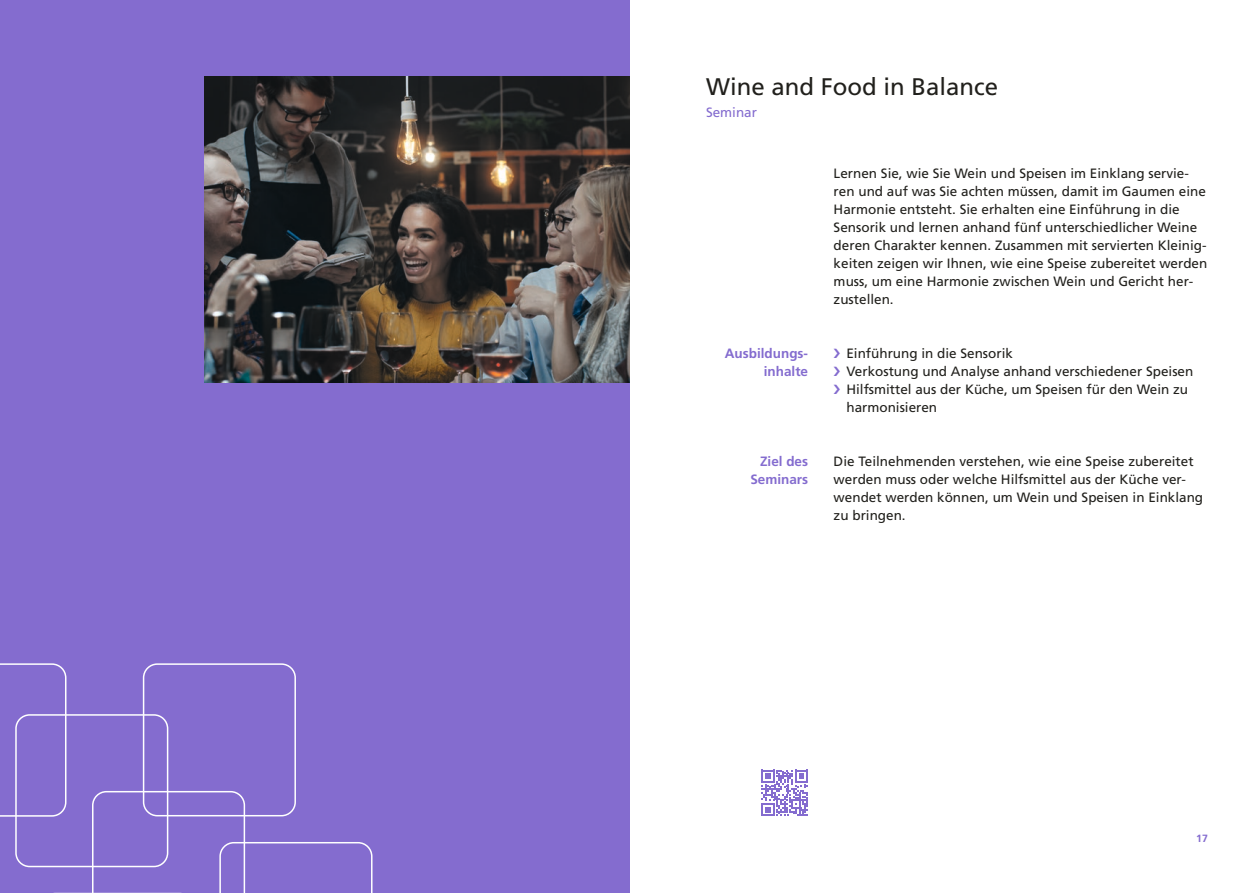
<style>
.page{position:relative;width:1259px;height:893px;background:#fff}
.page>*{position:absolute;margin:0;border:0;box-sizing:border-box;transform-origin:0 0}
.t1{font:24px "Frutiger LT Std";color:#21201c}
.t2{font:13.5px/18px "Frutiger LT Std";color:#21201c}
.t3{font:700 13.5px/18px "Frutiger LT Std";color:#846ccf;text-align:right}
.t4{font:13.5px "Frutiger LT Std";color:#846ccf}
.t5{font:700 10.5px "Frutiger LT Std";color:#846ccf}
</style>
<div class="page">
<div style="left:0;top:0;width:629px;height:893px;background:#846ccf"></div>
<svg style="left:0;top:663px;width:372px;height:230px"></svg>
<img style="left:204px;top:77px;width:425px;height:306px">
<svg style="left:761px;top:770px;width:47px;height:46px"></svg>
<h1 class="t1" style="left:706px;top:72px;width:294px">Wine and Food in Balance</h1>
<p class="t4" style="left:706px;top:104px;width:53px">Seminar</p>
<p class="t3" style="left:725px;top:345px;width:85px">Ausbildungs&shy;inhalte</p>
<p class="t3" style="left:750px;top:453px;width:59px">Ziel des<br>Seminars</p>
<p class="t2" style="left:833px;top:165px;width:375px">Lernen Sie, wie Sie Wein und Speisen im Einklang servie&shy;ren und auf was Sie achten müssen, damit im Gaumen eine Harmonie entsteht. Sie erhalten eine Einführung in die Sensorik und lernen anhand fünf unterschiedlicher Weine deren Charakter kennen. Zusammen mit servierten Kleinig&shy;keiten zeigen wir Ihnen, wie eine Speise zubereitet werden muss, um eine Harmonie zwischen Wein und Gericht her&shy;zustellen.</p>
<p class="t2" style="left:846px;top:345px;width:348px">Einführung in die Sensorik<br>Verkostung und Analyse anhand verschiedener Speisen Hilfsmittel aus der Küche, um Speisen für den Wein zu harmonisieren</p>
<p class="t2" style="left:833px;top:453px;width:371px">Die Teilnehmenden verstehen, wie eine Speise zubereitet werden muss oder welche Hilfsmittel aus der Küche ver&shy;wendet werden können, um Wein und Speisen in Einklang zu bringen.</p>
<p class="t5" style="left:1196px;top:832px;width:13px">17</p>
</div>
